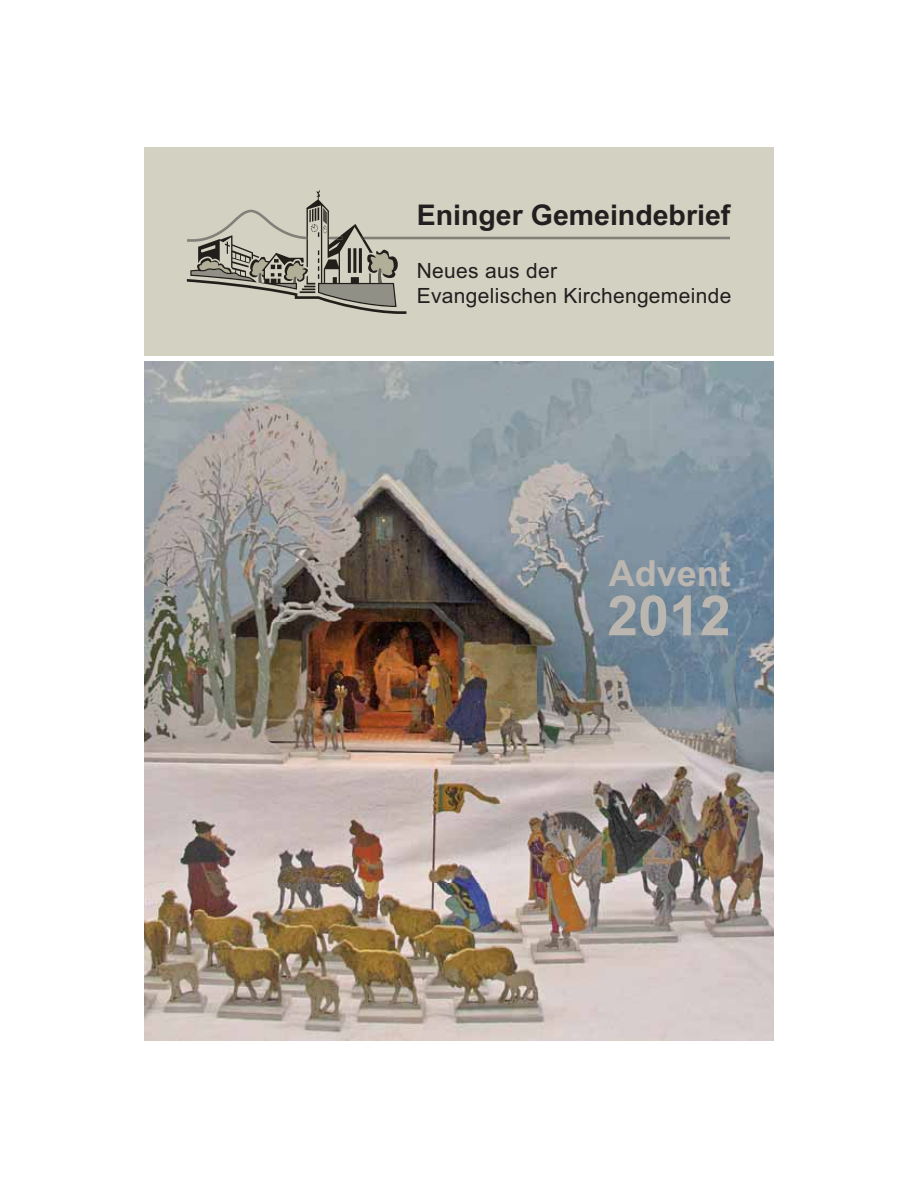
<style>
.page{position:relative;width:918px;height:1188px;background:#fff}
.page>*{position:absolute;margin:0;border:0;box-sizing:border-box;transform-origin:0 0}
.t1{font:700 55.5px "Arial";color:#bbb7b0}
.t2{font:700 36px "Arial";color:#bbb7b0}
.t3{font:700 28.5px "Arial";color:#231f20}
.t4{font:21px/25.5px "Arial";letter-spacing:.015em;color:#231f20}
</style>
<div class="page">
<img style="left:144px;top:362px;width:630px;height:678px">
<div style="left:144px;top:148px;width:630px;height:208px;background:#d3d1c2"></div>
<svg style="left:187px;top:190px;width:543px;height:124px"></svg>
<h3 class="t3" style="left:417px;top:205px;width:315px">Eninger Gemeindebrief</h3>
<p class="t4" style="left:417px;top:260px;width:316px">Neues aus der<br>Evangelischen Kirchengemeinde</p>
<h2 class="t2" style="left:609px;top:560px;width:124px">Advent</h2>
<h1 class="t1" style="left:607px;top:596px;width:125px">2012</h1>
</div>
